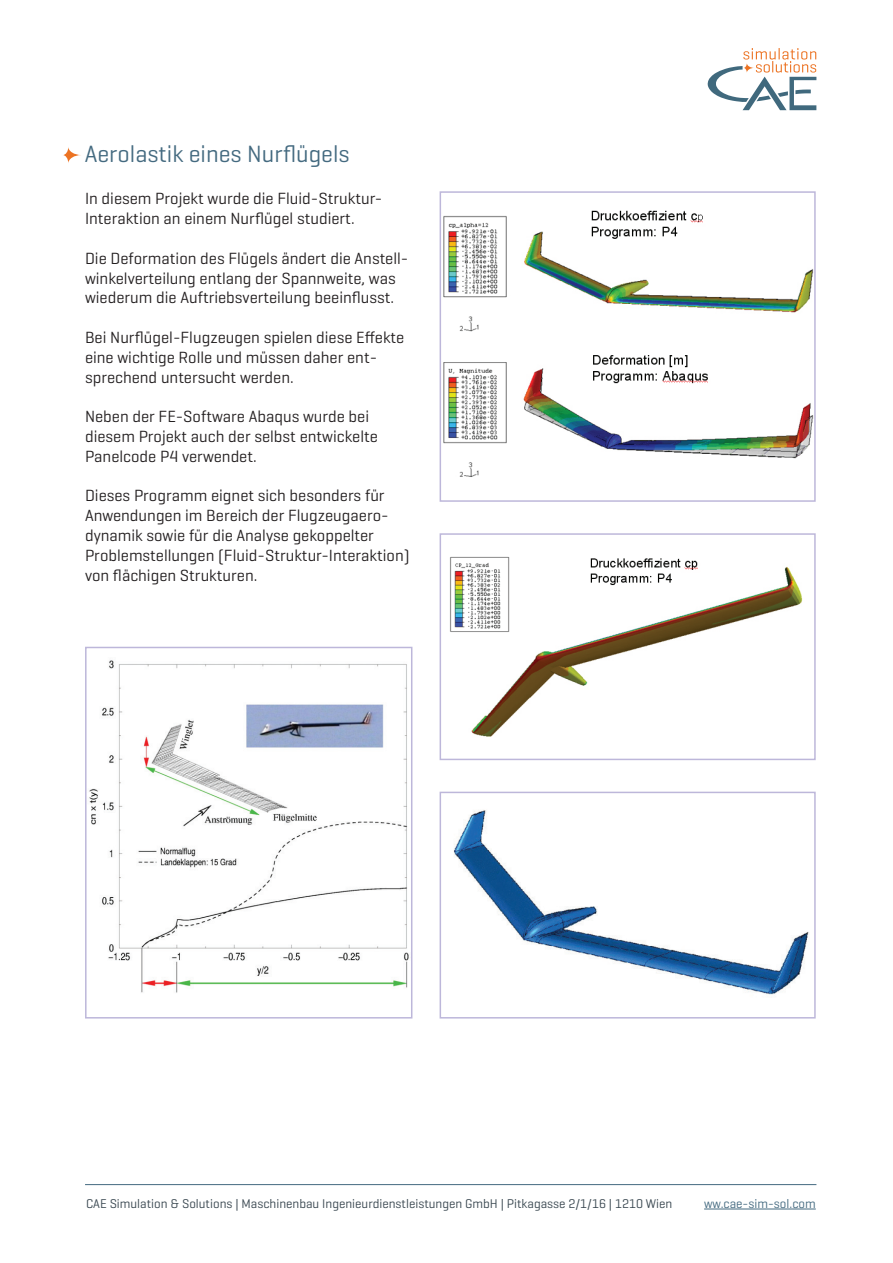
<style>
.page{position:relative;width:893px;height:1263px;background:#fff}
.page>*{position:absolute;margin:0;border:0;box-sizing:border-box;transform-origin:0 0}
.t1{font:24px "Geogrotesque";color:#446a80}
.t2{font:16.5px/19.8px "Geogrotesque";color:#231f20}
.t3{font:12.9px "Geogrotesque";color:#394750}
.t4{font:12.9px "Geogrotesque";color:#778b9d}
.t5{font:12.9px "Geogrotesque";color:#446a80}
</style>
<div class="page">
<svg style="left:707px;top:48px;width:109px;height:62px"></svg>
<hr style="left:85px;top:1184px;width:731px;height:1px;background:#446a80">
<svg style="left:63px;top:147px;width:18px;height:16px"></svg>
<hr style="left:704px;top:1209px;width:112px;height:1px;background:#446a80">
<img style="left:453px;top:810px;width:356px;height:185px">
<div style="left:440px;top:792px;width:376px;height:226px;border:2px solid #bdb7da"></div>
<img style="left:443px;top:210px;width:370px;height:267px">
<div style="left:440px;top:191px;width:376px;height:311px;border:2px solid #bdb7da"></div>
<img style="left:89px;top:660px;width:320px;height:333px">
<div style="left:85px;top:647px;width:327px;height:371px;border:2px solid #bdb7da"></div>
<img style="left:450px;top:556px;width:353px;height:181px">
<div style="left:440px;top:533px;width:376px;height:227px;border:2px solid #bdb7da"></div>
<h1 class="t1" style="left:85px;top:139px;width:266px">Aerolastik eines Nurflügels</h1>
<p class="t2" style="left:85px;top:188px;width:299px">In diesem Projekt wurde die Fluid-Struktur-<br>Interaktion an einem Nurflügel studiert.</p>
<p class="t2" style="left:85px;top:248px;width:325px">Die Deformation des Flügels ändert die Anstell&shy;winkelverteilung entlang der Spannweite, was wiederum die Auftriebsverteilung beeinflusst.</p>
<p class="t2" style="left:85px;top:327px;width:321px">Bei Nurflügel-Flugzeugen spielen diese Effekte eine wichtige Rolle und müssen daher ent&shy;sprechend untersucht werden.</p>
<p class="t2" style="left:85px;top:406px;width:294px">Neben der FE-Software Abaqus wurde bei diesem Projekt auch der selbst entwickelte<br>Panelcode P4 verwendet.</p>
<p class="t2" style="left:85px;top:485px;width:326px">Dieses Programm eignet sich besonders für Anwendungen im Bereich der Flugzeugaero&shy;dynamik sowie für die Analyse gekoppelter Problemstellungen (Fluid-Struktur-Interaktion) von flächigen Strukturen.</p>
<p class="t4" style="left:709px;top:1192px;width:109px">www.cae-sim-sol.at</p>
<p class="t3" style="left:86px;top:1195px;width:588px">CAE Simulation &amp; Solutions | Maschinenbau Ingenieurdienstleistungen GmbH | Pitkagasse 2/1/16 | 1210 Wien</p>
<p class="t5" style="left:704px;top:1195px;width:113px">ww.cae-sim-sol.com</p>
</div>
